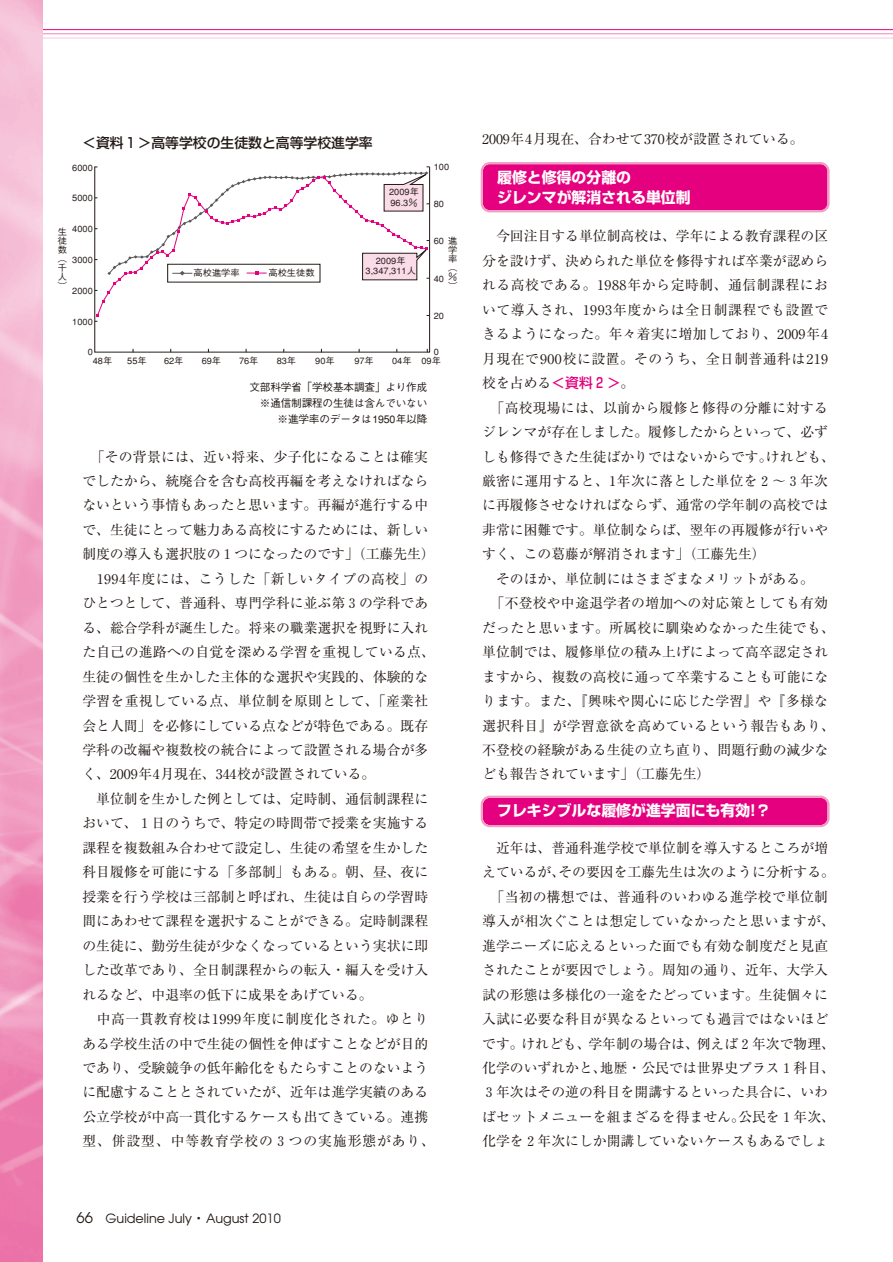
<style>
.page{position:relative;width:893px;height:1262px;background:#fff}
.page>*{position:absolute;margin:0;border:0;box-sizing:border-box;transform-origin:0 0}
.t1{font:700 14.85px/20.2px "Shin Go";color:#fff}
.t2{font:13.8px/24.5px "Ryumin";color:#231916;text-align:justify}
.t3{font:13.8px "Ryumin";letter-spacing:.02em;color:#231916}
.t4{font:13.8px "Ryumin";letter-spacing:.04em;color:#231916}
.t5{font:13.8px "Ryumin";letter-spacing:.035em;color:#231916}
.t6{font:13.8px "Ryumin";letter-spacing:.065em;color:#231916}
.t7{font:500 13.8px "Shin Go";color:#231916}
.t8{font:12.75px "Avant Garde";color:#231916}
.t9{font:500 10.65px/16.2px "Gothic BBB";letter-spacing:-.015em;color:#231916;text-align:right}
.t10{font:500 9px/9px "Gothic BBB";color:#231916;text-align:justify;scale:1.04 1}
.s1{font-family:"Shin Go";font-weight:500;color:#e4007f}
.s2{font-size:14.85px}
.s3{font-family:"Gothic BBB";font-weight:500}
</style>
<div class="page">
<div style="left:483px;top:797px;width:344px;height:28px;background:#e4007f;border-radius:7px"></div>
<div style="left:480px;top:795px;width:349px;height:32px;border:2px solid #f19ec2;border-radius:8px"></div>
<hr style="left:0;top:29px;width:892px;height:1px;background:#e4007f">
<hr style="left:0;top:33px;width:892px;height:1px;background:#ee87b4">
<hr style="left:0;top:38px;width:892px;height:1px;background:#f7cade">
<img style="left:0;top:0;width:43px;height:1261px">
<svg style="left:94px;top:166px;width:336px;height:187px"></svg>
<svg style="left:95px;top:314px;width:4px;height:8px"></svg>
<svg style="left:107px;top:167px;width:322px;height:118px"></svg>
<div style="left:483px;top:164px;width:344px;height:46px;background:#e4007f;border-radius:7px"></div>
<div style="left:480px;top:162px;width:349px;height:50px;border:2px solid #f19ec2;border-radius:8px"></div>
<p class="t7" style="left:82px;top:137px;width:292px">＜資料１＞高等学校の生徒数と高等学校進学率</p>
<p class="t10" style="left:72px;top:164px;width:21px">6000</p>
<p class="t10" style="left:72px;top:194px;width:21px">5000</p>
<p class="t10" style="left:72px;top:225px;width:21px">4000</p>
<p class="t10" style="left:58px;top:228px;width:10px">生徒数（千人）</p>
<p class="t10" style="left:72px;top:256px;width:21px">3000</p>
<p class="t10" style="left:72px;top:287px;width:21px">2000</p>
<p class="t10" style="left:72px;top:318px;width:21px">1000</p>
<p class="t10" style="left:193px;top:269px;width:46px">高校進学率</p>
<p class="t10" style="left:268px;top:269px;width:46px">高校生徒数</p>
<p class="t10" style="left:389px;top:187px;width:30px;line-height:10.6px">2009年<br>96.3％</p>
<p class="t10" style="left:365px;top:256px;width:50px;line-height:10.6px;text-align:center">2009年<br>3,347,311人</p>
<p class="t10" style="left:434px;top:163px;width:16px">100</p>
<p class="t10" style="left:434px;top:200px;width:11px">80</p>
<p class="t10" style="left:448px;top:237px;width:10px">進学率（％）</p>
<p class="t10" style="left:434px;top:238px;width:11px">60</p>
<p class="t10" style="left:434px;top:275px;width:11px">40</p>
<p class="t10" style="left:434px;top:312px;width:11px">20</p>
<p class="t10" style="left:88px;top:348px;width:6px">0</p>
<p class="t10" style="left:434px;top:348px;width:6px">0</p>
<p class="t10" style="left:93px;top:357px;width:20px">48年</p>
<p class="t10" style="left:127px;top:357px;width:20px">55年</p>
<p class="t10" style="left:164px;top:357px;width:20px">62年</p>
<p class="t10" style="left:202px;top:357px;width:20px">69年</p>
<p class="t10" style="left:239px;top:357px;width:20px">76年</p>
<p class="t10" style="left:277px;top:357px;width:20px">83年</p>
<p class="t10" style="left:315px;top:357px;width:20px">90年</p>
<p class="t10" style="left:354px;top:357px;width:20px">97年</p>
<p class="t10" style="left:392px;top:357px;width:48px">04年 09年</p>
<p class="t9" style="left:249px;top:380px;width:179px">文部科学省「学校基本調査」より作成※通信制課程の生徒は含んでいない※進学率のデータは1950年以降</p>
<p class="t3" style="left:91px;top:451px;width:339px">「その背景には、近い将来、少子化になることは確実</p>
<p class="t2" style="left:82px;top:470px;width:347px">でしたから、統廃合を含む高校再編を考えなければなら</p>
<p class="t2" style="left:82px;top:495px;width:347px">ないという事情もあったと思います。再編が進行する中</p>
<p class="t2" style="left:82px;top:519px;width:347px">で、生徒にとって魅力ある高校にするためには、新しい</p>
<p class="t2" style="left:82px;top:544px;width:354px">制度の導入も選択肢の１つになったのです」（工藤先生）</p>
<p class="t4" style="left:97px;top:574px;width:333px">1994年度には、こうした「新しいタイプの高校」の</p>
<p class="t2" style="left:82px;top:592px;width:347px">ひとつとして、普通科、専門学科に並ぶ第３の学科であ</p>
<p class="t2" style="left:82px;top:617px;width:347px">る、総合学科が誕生した。将来の職業選択を視野に入れ</p>
<p class="t3" style="left:82px;top:647px;width:354px">た自己の進路への自覚を深める学習を重視している点、</p>
<p class="t2" style="left:82px;top:666px;width:347px">生徒の個性を生かした主体的な選択や実践的、体験的な</p>
<p class="t3" style="left:82px;top:696px;width:347px">学習を重視している点、単位制を原則として、「産業社</p>
<p class="t2" style="left:82px;top:715px;width:347px">会と人間」を必修にしている点などが特色である。既存</p>
<p class="t2" style="left:82px;top:739px;width:347px">学科の改編や複数校の統合によって設置される場合が多</p>
<p class="t2" style="left:82px;top:764px;width:294px">く、2009年4月現在、344校が設置されている。</p>
<p class="t2" style="left:96px;top:788px;width:333px">単位制を生かした例としては、定時制、通信制課程に</p>
<p class="t2" style="left:82px;top:813px;width:347px">おいて、１日のうちで、特定の時間帯で授業を実施する</p>
<p class="t2" style="left:82px;top:837px;width:347px">課程を複数組み合わせて設定し、生徒の希望を生かした</p>
<p class="t2" style="left:82px;top:861px;width:347px">科目履修を可能にする「多部制」もある。朝、昼、夜に</p>
<p class="t2" style="left:82px;top:886px;width:347px">授業を行う学校は三部制と呼ばれ、生徒は自らの学習時</p>
<p class="t2" style="left:82px;top:910px;width:347px">間にあわせて課程を選択することができる。定時制課程</p>
<p class="t2" style="left:82px;top:935px;width:347px">の生徒に、勤労生徒が少なくなっているという実状に即</p>
<p class="t2" style="left:82px;top:959px;width:347px">した改革であり、全日制課程からの転入・編入を受け入</p>
<p class="t2" style="left:82px;top:984px;width:292px">れるなど、中退率の低下に成果をあげている。</p>
<p class="t5" style="left:97px;top:1014px;width:333px">中高一貫教育校は1999年度に制度化された。ゆとり</p>
<p class="t2" style="left:82px;top:1033px;width:347px">ある学校生活の中で生徒の個性を伸ばすことなどが目的</p>
<p class="t2" style="left:82px;top:1057px;width:347px">であり、受験競争の低年齢化をもたらすことのないよう</p>
<p class="t2" style="left:82px;top:1081px;width:347px">に配慮することとされていたが、近年は進学実績のある</p>
<p class="t2" style="left:82px;top:1106px;width:347px">公立学校が中高一貫化するケースも出てきている。連携</p>
<p class="t6" style="left:82px;top:1136px;width:354px">型、併設型、中等教育学校の３つの実施形態があり、</p>
<p class="t2" style="left:482px;top:128px;width:323px">2009年4月現在、合わせて370校が設置されている。</p>
<p class="t1" style="left:497px;top:169px;width:195px">履修と修得の分離の<br>ジレンマが解消される単位制</p>
<p class="t2" style="left:482px;top:226px;width:347px;text-indent:14px">今回注目する単位制高校は、学年による教育課程の区分を設けず、決められた単位を修得すれば卒業が認められる高校である。1988年から定時制、通信制課程において導入され、1993年度からは全日制課程でも設置できるようになった。年々着実に増加しており、2009年4月現在で900校に設置。そのうち、全日制普通科は219校を占める<span class="s1">＜資料２＞</span>。</p>
<p class="t3" style="left:490px;top:402px;width:339px">「高校現場には、以前から履修と修得の分離に対する</p>
<p class="t2" style="left:482px;top:421px;width:347px">ジレンマが存在しました。履修したからといって、必ず</p>
<p class="t2" style="left:482px;top:446px;width:354px">しも修得できた生徒ばかりではないからです。けれども、</p>
<p class="t3" style="left:482px;top:476px;width:347px">厳密に運用すると、1年次に落とした単位を２～３年次</p>
<p class="t2" style="left:482px;top:495px;width:347px">に再履修させなければならず、通常の学年制の高校では</p>
<p class="t2" style="left:482px;top:519px;width:347px">非常に困難です。単位制ならば、翌年の再履修が行いや</p>
<p class="t2" style="left:482px;top:544px;width:285px">すく、この葛藤が解消されます」（工藤先生）</p>
<p class="t2" style="left:496px;top:568px;width:319px">そのほか、単位制にはさまざまなメリットがある。</p>
<p class="t3" style="left:490px;top:598px;width:339px">「不登校や中途退学者の増加への対応策としても有効</p>
<p class="t3" style="left:482px;top:622px;width:354px">だったと思います。所属校に馴染めなかった生徒でも、</p>
<p class="t2" style="left:482px;top:641px;width:347px">単位制では、履修単位の積み上げによって高卒認定され</p>
<p class="t2" style="left:482px;top:666px;width:347px">ますから、複数の高校に通って卒業することも可能にな</p>
<p class="t3" style="left:482px;top:696px;width:347px">ります。また、『興味や関心に応じた学習』や『多様な</p>
<p class="t3" style="left:482px;top:720px;width:354px">選択科目』が学習意欲を高めているという報告もあり、</p>
<p class="t2" style="left:482px;top:739px;width:347px">不登校の経験がある生徒の立ち直り、問題行動の減少な</p>
<p class="t2" style="left:482px;top:764px;width:230px">ども報告されています」（工藤先生）</p>
<p class="t1" style="left:497px;top:802px;width:275px">フレキシブルな履修が進学面にも有効!？</p>
<p class="t2" style="left:482px;top:837px;width:354px;text-align:center">近年は、普通科進学校で単位制を導入するところが増<br>えているが、その要因を工藤先生は次のように分析する。「当初の構想では、普通科のいわゆる進学校で単位制導入が相次ぐことは想定していなかったと思いますが、進学ニーズに応えるといった面でも有効な制度だと見直されたことが要因でしょう。周知の通り、近年、大学入試の形態は多様化の一途をたどっています。生徒個々に入試に必要な科目が異なるといっても過言ではないほどです。けれども、学年制の場合は、例えば２年次で物理、化学のいずれかと、地歴・公民では世界史プラス１科目、<br>３年次はその逆の科目を開講するといった具合に、いわばセットメニューを組まざるを得ません。公民を１年次、化学を２年次にしか開講していないケースもあるでしょ</p>
<p class="t8" style="left:77px;top:1213px;width:206px"><span class="s2">66</span> Guideline July<span class="s3">・</span>August 2010</p>
</div>
